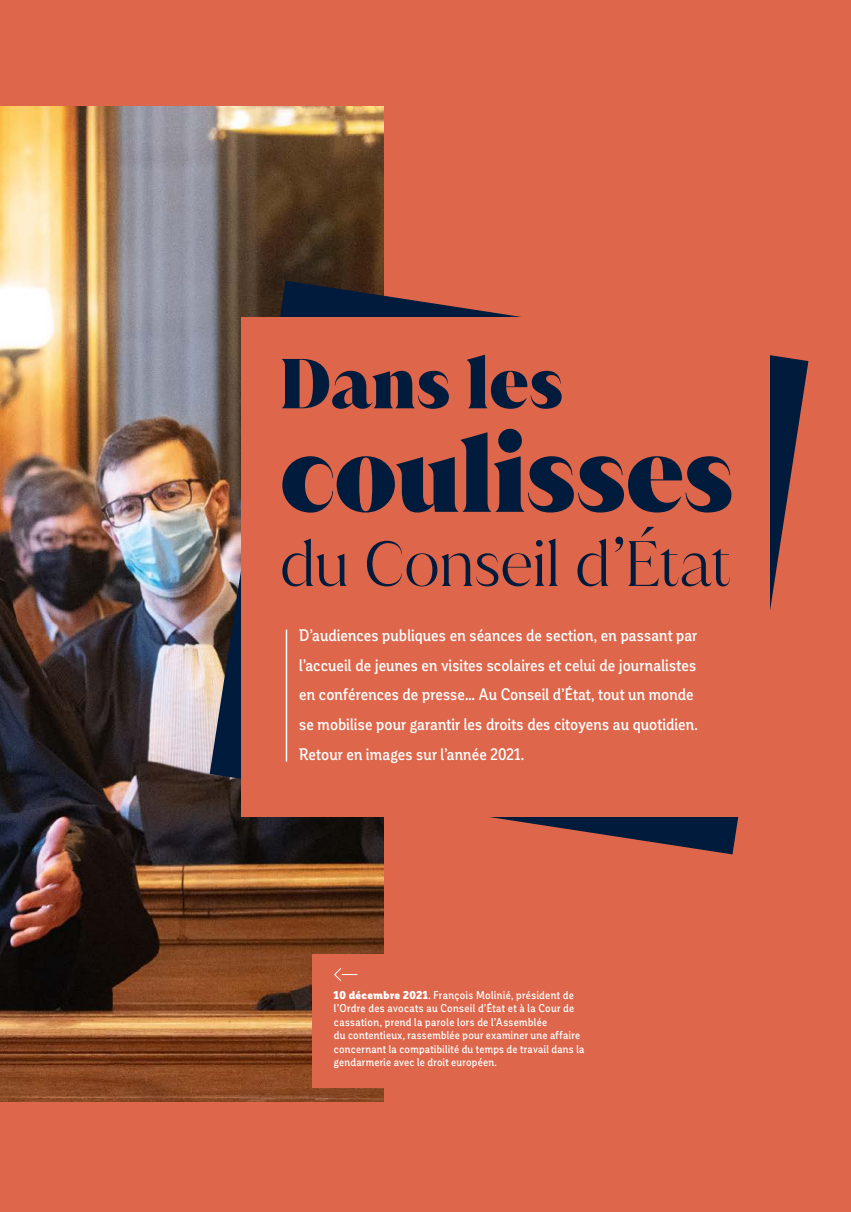
<style>
.page{position:relative;width:851px;height:1212px;background:#fff}
.page>*{position:absolute;margin:0;border:0;box-sizing:border-box;transform-origin:0 0}
.t1{font:900 100.5px "Juana Alt";letter-spacing:-.015em;color:#001b3b}
.t2{font:900 67.8px "Juana Alt";color:#001b3b}
.t3{font:300 61.65px "Juana Alt";letter-spacing:-.01em;color:#001b3b}
.t4{font:500 16.5px/29.7px "Corporative Cnd";letter-spacing:.005em;color:#fff}
.t5{font:500 11.25px/13.5px "Corporative Cnd";letter-spacing:.025em;color:#fff}
.s1{font-weight:900}
</style>
<div class="page">
<div style="left:0;top:0;width:850px;height:1212px;background:#dd664b"></div>
<img style="left:0;top:106px;width:383px;height:996px">
<svg style="left:210px;top:281px;width:598px;height:573px"></svg>
<div style="left:241px;top:317px;width:528px;height:500px;background:#dd664b"></div>
<hr style="left:286px;top:630px;width:1px;height:132px;background:#fff">
<div style="left:312px;top:954px;width:309px;height:133px;background:#dd664b"></div>
<svg style="left:334px;top:968px;width:23px;height:13px"></svg>
<h2 class="t2" style="left:280px;top:338px;width:285px">Dans les</h2>
<h1 class="t1" style="left:280px;top:408px;width:456px">coulisses</h1>
<h3 class="t3" style="left:280px;top:524px;width:452px">du Conseil d’État</h3>
<p class="t4" style="left:299px;top:620px;width:400px">D’audiences publiques en séances de section, en passant par l’accueil de jeunes en visites scolaires et celui de journalistes en conférences de presse… Au Conseil d’État, tout un monde se mobilise pour garantir les droits des citoyens au quotidien.<br>Retour en images sur l’année 2021.</p>
<p class="t5" style="left:334px;top:988px;width:252px"><span class="s1">10 décembre 2021</span>. François Molinié, président de l’Ordre des avocats au Conseil d’État et à la Cour de cassation, prend la parole lors de l’Assemblée<br>du contentieux, rassemblée pour examiner une affaire concernant la compatibilité du temps de travail dans la gendarmerie avec le droit européen.</p>
</div>
